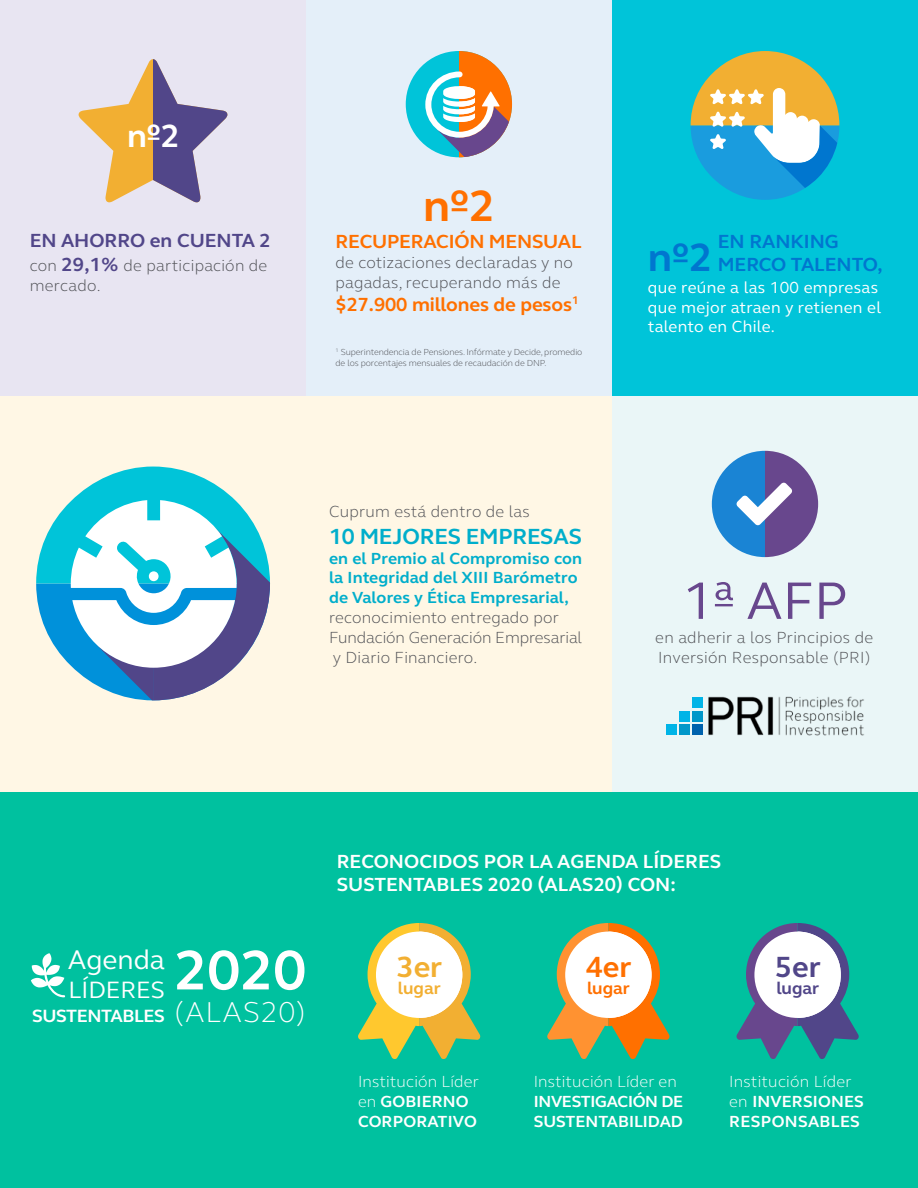
<style>
.page{position:relative;width:918px;height:1188px;background:#fff}
.page>*{position:absolute;margin:0;border:0;box-sizing:border-box;transform-origin:0 0}
.t1{font:700 57.3px "FS Elliot Pro";color:#fff}
.t2{font:54px "FS Elliot Pro";color:#68478d}
.t3{font:700 45px "FS Elliot Pro";color:#ff7000}
.t4{font:700 40.5px "FS Elliot Pro";color:#0076cf}
.t5{font:700 33px "FS Elliot Pro";color:#fff}
.t6{font:700 30px "FS Elliot Pro";color:#514689}
.t7{font:700 30px "FS Elliot Pro";color:#ff7000}
.t8{font:700 30px "FS Elliot Pro";color:#f2af32}
.t9{font:300 29.55px "FS Elliot Pro";letter-spacing:.025em;color:#fff}
.t10{font:27.75px "FS Elliot Pro";color:#fff}
.t11{font:24.3px "FS Elliot Pro";color:#fff}
.t12{font:700 22.5px "FS Elliot Pro";letter-spacing:-.01em;color:#00aecb}
.t13{font:700 19.5px/23.4px "FS Elliot Pro";color:#fff}
.t14{font:700 19.5px "FS Elliot Pro";letter-spacing:-.01em;color:#ff7000}
.t15{font:700 19.5px/23.4px "FS Elliot Pro";color:#0076cf}
.t16{font:700 19.5px "FS Elliot Pro";color:#514689}
.t17{font:700 18.15px "FS Elliot Pro";letter-spacing:-.02em;color:#fff}
.t18{font:700 17.55px "FS Elliot Pro";color:#514689}
.t19{font:700 17.55px "FS Elliot Pro";color:#ff7000}
.t20{font:700 17.55px "FS Elliot Pro";color:#f2af32}
.t21{font:300 16.5px/19.8px "FS Elliot Pro";letter-spacing:.015em;color:#4d4e53}
.t22{font:700 16.5px/19.8px "FS Elliot Pro";letter-spacing:.01em;color:#00aecb}
.t23{font:700 16.5px/19.8px "FS Elliot Pro";letter-spacing:.01em;color:#fff}
.t24{font:16.5px/19.8px "FS Elliot Pro";letter-spacing:.02em;color:#fff}
.t25{font:700 16.5px/19.8px "FS Elliot Pro";letter-spacing:-.015em;color:#fff}
.t26{font:300 16.5px "FS Elliot Pro";letter-spacing:.01em;color:#fff}
.t27{font:300 9px/10.8px "FS Elliot Pro";letter-spacing:-.01em;color:#4d4e53}
.s1{font-weight:700;font-size:19.5px;color:#514689}
.s2{font-weight:300}
</style>
<div class="page">
<div style="left:0;top:792px;width:918px;height:396px;background:#00c19f"></div>
<div style="left:0;top:0;width:306px;height:396px;background:#e8e5f2"></div>
<div style="left:612px;top:396px;width:306px;height:396px;background:#eaf6f7"></div>
<div style="left:306px;top:0;width:306px;height:396px;background:#e4eff9"></div>
<div style="left:0;top:396px;width:612px;height:396px;background:#fff7e5"></div>
<div style="left:612px;top:0;width:306px;height:396px;background:#00c4d9"></div>
<svg style="left:36px;top:467px;width:234px;height:233px"></svg>
<svg style="left:690px;top:51px;width:149px;height:149px"></svg>
<div style="left:406px;top:51px;width:106px;height:106px;background:#00c4d9;border-radius:50%"></div>
<svg style="left:425px;top:51px;width:87px;height:106px"></svg>
<svg style="left:79px;top:59px;width:148px;height:143px"></svg>
<img style="left:708px;top:696px;width:156px;height:40px">
<div style="left:692px;top:711px;width:11px;height:10px;background:#0197c9"></div>
<div style="left:692px;top:724px;width:11px;height:11px;background:#0062ad"></div>
<div style="left:679px;top:724px;width:10px;height:11px;background:#0197c9"></div>
<div style="left:679px;top:711px;width:10px;height:10px;background:#00b4e7"></div>
<div style="left:666px;top:724px;width:10px;height:11px;background:#00b4e7"></div>
<div style="left:692px;top:698px;width:11px;height:10px;background:#00b4e7"></div>
<svg style="left:712px;top:451px;width:106px;height:106px"></svg>
<svg style="left:31px;top:953px;width:34px;height:44px"></svg>
<svg style="left:736px;top:923px;width:123px;height:136px"></svg>
<svg style="left:547px;top:923px;width:123px;height:136px"></svg>
<svg style="left:358px;top:923px;width:123px;height:136px"></svg>
<h3 class="t5" style="left:127px;top:114px;width:54px">nº2</h3>
<p class="t16" style="left:30px;top:228px;width:243px">EN AHORRO en CUENTA 2</p>
<p class="t21" style="left:30px;top:255px;width:239px">con <span class="s1">29,1%</span> de participación de mercado.</p>
<h3 class="t3" style="left:423px;top:175px;width:73px">nº2</h3>
<p class="t14" style="left:336px;top:228px;width:247px">RECUPERACIÓN MENSUAL</p>
<p class="t21" style="left:336px;top:252px;width:239px">de cotizaciones declaradas y no pagadas, recuperando más de</p>
<p class="t14" style="left:336px;top:291px;width:245px">$27.900 millones de pesos<sup>1</sup></p>
<p class="t27" style="left:336px;top:347px;width:248px"><sup>1</sup> Superintendencia de Pensiones. Infórmate y Decide, promedio de los porcentajes mensuales de recaudación de DNP.</p>
<p class="t21" style="left:329px;top:501px;width:202px">Cuprum está dentro de las</p>
<h3 class="t12" style="left:329px;top:521px;width:254px">10 MEJORES EMPRESAS</h3>
<p class="t22" style="left:329px;top:548px;width:255px">en el Premio al Compromiso con la Integridad del XIII Barómetro de Valores y Ética Empresarial,</p>
<p class="t21" style="left:329px;top:607px;width:254px">reconocimiento entregado por<br>Fundación Generación Empresarial y Diario Financiero.</p>
<h3 class="t4" style="left:648px;top:230px;width:66px">nº2</h3>
<p class="t15" style="left:718px;top:229px;width:167px">EN RANKING<br>MERCO TALENTO,</p>
<p class="t24" style="left:648px;top:277px;width:235px">que reúne a las 100 empresas que mejor atraen y retienen el talento en Chile.</p>
<h2 class="t2" style="left:682px;top:564px;width:167px">1ª AFP</h2>
<p class="t21" style="left:655px;top:627px;width:220px">en adherir a los Principios de<br>Inversión Responsable (PRI)</p>
<h3 class="t10" style="left:68px;top:941px;width:99px">Agenda</h3>
<h3 class="t11" style="left:69px;top:974px;width:98px">LÍDERES</h3>
<p class="t17" style="left:32px;top:1004px;width:134px">SUSTENTABLES</p>
<h1 class="t1" style="left:174px;top:932px;width:133px">2020</h1>
<h3 class="t9" style="left:174px;top:993px;width:133px">(ALAS20)</h3>
<p class="t13" style="left:337px;top:849px;width:386px">RECONOCIDOS POR LA AGENDA LÍDERES<br>SUSTENTABLES 2020 (ALAS20) CON:</p>
<h3 class="t8" style="left:396px;top:946px;width:47px">3er</h3>
<p class="t20" style="left:398px;top:976px;width:44px">lugar</p>
<h3 class="t7" style="left:586px;top:946px;width:47px">4er</h3>
<p class="t19" style="left:587px;top:976px;width:44px">lugar</p>
<h3 class="t6" style="left:775px;top:946px;width:47px">5er</h3>
<p class="t18" style="left:776px;top:976px;width:44px">lugar</p>
<p class="t23" style="left:358px;top:1072px;width:122px"><span class="s2">Institución Líder en</span> GOBIERNO<br>CORPORATIVO</p>
<p class="t26" style="left:534px;top:1071px;width:145px">Institución Líder en</p>
<p class="t25" style="left:534px;top:1091px;width:151px">INVESTIGACIÓN DE<br>SUSTENTABILIDAD</p>
<p class="t23" style="left:729px;top:1072px;width:136px"><span class="s2">Institución Líder en</span> INVERSIONES<br>RESPONSABLES</p>
</div>
